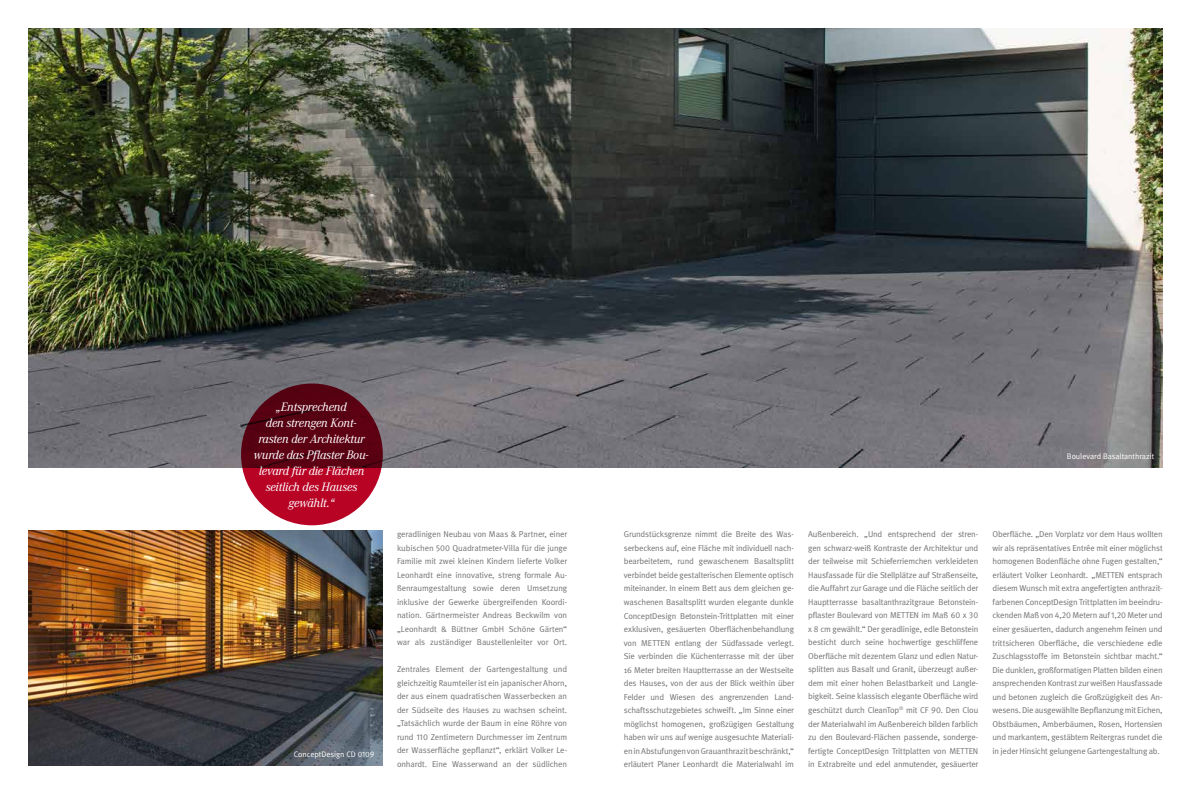
<style>
.page{position:relative;width:1191px;height:794px;background:#fff}
.page>*{position:absolute;margin:0;border:0;box-sizing:border-box;transform-origin:0 0}
.t1{font:italic 12px/16px "Corporate ABQ";letter-spacing:-.02em;color:#fff;text-align:center}
.t2{font:8.5px/13.5px "Meta Normal";letter-spacing:-.015em;color:#707172;text-align:justify}
.t3{font:8px "Meta Normal";color:#fff}
.s1{font-family:"Meta Normal Expert"}
</style>
<div class="page">
<img style="left:28px;top:28px;width:1134px;height:440px">
<img style="left:28px;top:531px;width:355px;height:234px">
<svg style="left:241px;top:383px;width:142px;height:142px;background:#7c0219"></svg>
<h1 class="t1" style="left:254px;top:399px;width:116px">„Entsprechend<br>den strengen Kont&shy;rasten der Architektur wurde das Pflaster Bou&shy;levard für die Flächen seitlich des Hauses gewählt.“</h1>
<p class="t3" style="left:294px;top:749px;width:82px">ConceptDesign CD <span class="s1">0109</span></p>
<p class="t2" style="left:397px;top:527px;width:172px">geradlinigen Neubau von Maas &amp; Partner, einer kubischen <span class="s1">500</span> Quadratmeter-Villa für die junge Familie mit zwei kleinen Kindern lieferte Volker Leonhardt eine innovative, streng formale Au&shy;ßenraumgestaltung sowie deren Umsetzung inklusive der Gewerke übergreifenden Koordi&shy;nation. Gärtnermeister Andreas Beckwilm von „Leonhardt &amp; Büttner GmbH Schöne Gärten“ war als zuständiger Baustellenleiter vor Ort.</p>
<p class="t2" style="left:397px;top:662px;width:172px">Zentrales Element der Gartengestaltung und gleichzeitig Raumteiler ist ein japanischer Ahorn, der aus einem quadratischen Wasserbecken an der Südseite des Hauses zu wachsen scheint. „Tatsächlich wurde der Baum in eine Röhre von rund <span class="s1">110</span> Zentimetern Durchmesser im Zentrum der Wasserfläche gepflanzt“, erklärt Volker Le&shy;onhardt. Eine Wasserwand an der südlichen</p>
<p class="t3" style="left:1066px;top:452px;width:89px">Boulevard Basaltanthrazit</p>
<p class="t2" style="left:624px;top:527px;width:172px">Grundstücksgrenze nimmt die Breite des Was&shy;serbeckens auf, eine Fläche mit individuell nach&shy;bearbeitetem, rund gewaschenem Basaltsplitt verbindet beide gestalterischen Elemente optisch miteinander. In einem Bett aus dem gleichen ge&shy;waschenen Basaltsplitt wurden elegante dunkle ConceptDesign Betonstein-Trittplatten mit einer exklusiven, gesäuerten Oberflächenbehandlung von METTEN entlang der Südfassade verlegt.<br>Sie verbinden die Küchenterrasse mit der über 16 Meter breiten Hauptterrasse an der Westseite des Hauses, von der aus der Blick weithin über Felder und Wiesen des angrenzenden Land&shy;schaftsschutzgebietes schweift. „Im Sinne einer möglichst homogenen, großzügigen Gestaltung haben wir uns auf wenige ausgesuchte Materiali&shy;en in Abstufungen von Grauanthrazit beschränkt,“ erläutert Planer Leonhardt die Materialwahl im</p>
<p class="t2" style="left:808px;top:527px;width:172px">Außenbereich. „Und entsprechend der stren&shy;gen schwarz-weiß Kontraste der Architektur und der teilweise mit Schieferriemchen verkleideten Hausfassade für die Stellplätze auf Straßenseite, die Auffahrt zur Garage und die Fläche seitlich der Hauptterrasse basaltanthrazitgraue Betonstein&shy;pflaster Boulevard von METTEN im Maß <span class="s1">60</span> x <span class="s1">30 </span>x <span class="s1">8</span> cm gewählt.“ Der geradlinige, edle Betonstein besticht durch seine hochwertige geschliffene Oberfläche mit dezentem Glanz und edlen Natur&shy;splitten aus Basalt und Granit, überzeugt außer&shy;dem mit einer hohen Belastbarkeit und Langle&shy;bigkeit. Seine klassisch elegante Oberfläche wird geschützt durch CleanTop<sup>®</sup> mit CF <span class="s1">90</span>. Den Clou der Materialwahl im Außenbereich bilden farblich zu den Boulevard-Flächen passende, sonderge&shy;fertigte ConceptDesign Trittplatten von METTEN in Extrabreite und edel anmutender, gesäuerter</p>
<p class="t2" style="left:992px;top:527px;width:172px">Oberfläche. „Den Vorplatz vor dem Haus wollten wir als repräsentatives Entrée mit einer möglichst homogenen Bodenfläche ohne Fugen gestalten,“ erläutert Volker Leonhardt. „Metten</p>
<p class="t2" style="left:992px;top:568px;width:172px;text-indent:135px">entsprach diesem Wunsch mit extra angefertigten anthrazit&shy;farbenen ConceptDesign Trittplatten im beeindru&shy;ckenden Maß von <span class="s1">4</span>,<span class="s1">20</span> Metern auf <span class="s1">1</span>,<span class="s1">20</span> Meter und einer gesäuerten, dadurch angenehm feinen und trittsicheren Oberfläche, die verschiedene edle Zuschlagsstoffe im Betonstein sichtbar macht.“ Die dunklen, großformatigen Platten bilden einen ansprechenden Kontrast zur weißen Hausfassade und betonen zugleich die Großzügigkeit des An&shy;wesens. Die ausgewählte Bepflanzung mit Eichen, Obstbäumen, Amberbäumen, Rosen, Hortensien und markantem, gestäbtem Reitergras rundet die in jeder Hinsicht gelungene Gartengestaltung ab.</p>
</div>
